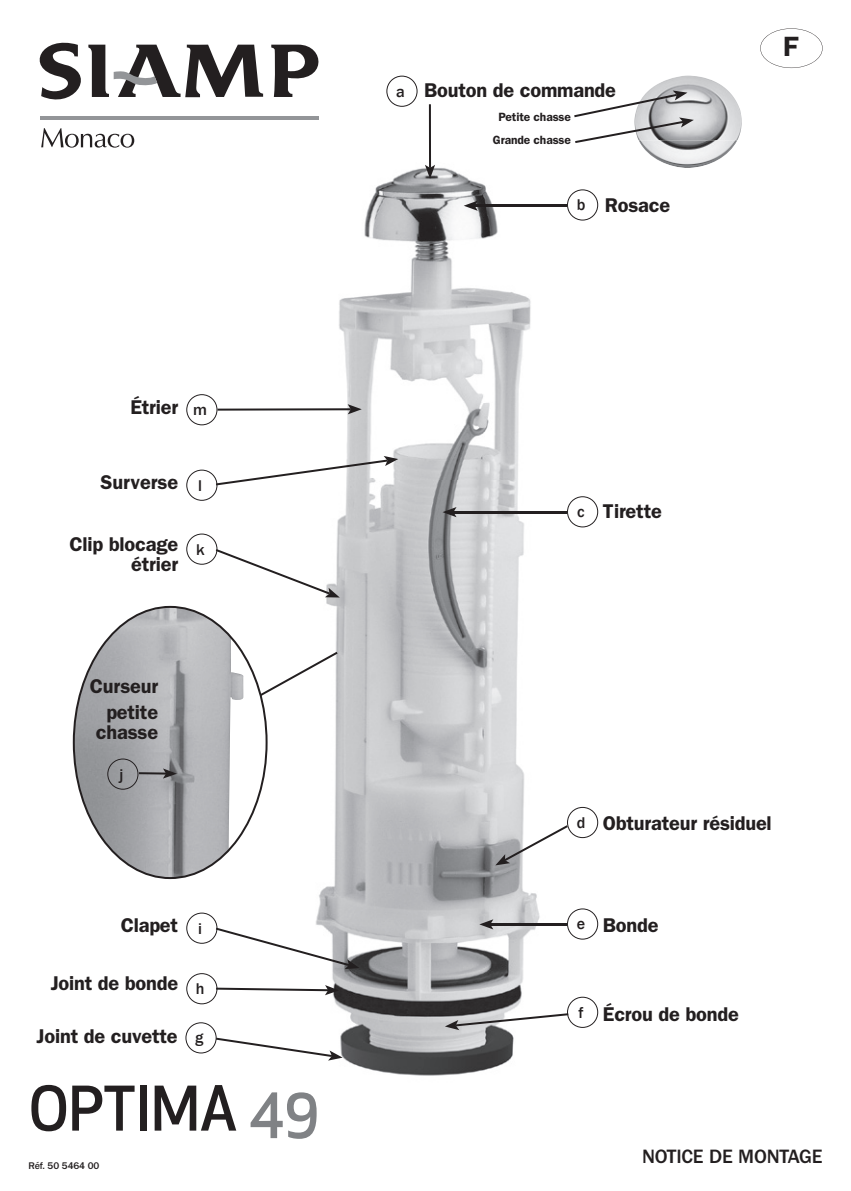
<style>
.page{position:relative;width:851px;height:1191px;background:#fff}
.page>*{position:absolute;margin:0;border:0;box-sizing:border-box;transform-origin:0 0}
.t1{font:500 60px "Apex New";letter-spacing:-.01em;color:#231f20}
.t2{font:600 28px "ITC Franklin Gothic Std";color:#231f20}
.t3{font:600 20px/20px "ITC Franklin Gothic Std";letter-spacing:-.01em;color:#231f20;text-align:right}
.t4{font:500 20px "ITC Franklin Gothic Std";letter-spacing:-.01em;color:#231f20}
.t5{font:500 16px "Franklin Gothic";color:#231f20}
.t6{font:600 12px/23.4px "ITC Franklin Gothic Std";letter-spacing:-.01em;color:#231f20;text-align:center}
.t7{font:500 10px "ITC Franklin Gothic Std";letter-spacing:-.01em;color:#231f20}
.s1{color:#808285}
</style>
<div class="page">
<img style="left:649px;top:76px;width:93px;height:64px">
<img style="left:168px;top:140px;width:570px;height:936px">
<img style="left:638px;top:140px;width:99px;height:28px">
<hr style="left:474px;top:205px;width:93px;height:2px;background:#231f20">
<svg style="left:463px;top:201px;width:14px;height:10px"></svg>
<hr style="left:429px;top:104px;width:2px;height:64px;background:#231f20">
<svg style="left:425px;top:165px;width:10px;height:14px"></svg>
<hr style="left:453px;top:511px;width:114px;height:2px;background:#231f20">
<svg style="left:442px;top:507px;width:14px;height:10px"></svg>
<hr style="left:490px;top:923px;width:77px;height:2px;background:#231f20">
<svg style="left:479px;top:919px;width:14px;height:10px"></svg>
<hr style="left:217px;top:408px;width:134px;height:2px;background:#231f20">
<svg style="left:347px;top:404px;width:14px;height:10px"></svg>
<svg style="left:574px;top:90px;width:119px;height:53px"></svg>
<svg style="left:386px;top:76px;width:31px;height:31px"></svg>
<svg style="left:567px;top:189px;width:31px;height:31px"></svg>
<svg style="left:567px;top:496px;width:31px;height:31px"></svg>
<svg style="left:495px;top:807px;width:103px;height:58px"></svg>
<svg style="left:567px;top:908px;width:31px;height:31px"></svg>
<svg style="left:445px;top:996px;width:153px;height:34px"></svg>
<svg style="left:185px;top:1022px;width:157px;height:38px"></svg>
<svg style="left:186px;top:912px;width:173px;height:92px"></svg>
<svg style="left:186px;top:533px;width:154px;height:64px"></svg>
<svg style="left:186px;top:456px;width:212px;height:45px"></svg>
<svg style="left:186px;top:394px;width:31px;height:31px"></svg>
<svg style="left:760px;top:28px;width:62px;height:40px"></svg>
<svg style="left:73px;top:606px;width:194px;height:273px"></svg>
<svg style="left:260px;top:652px;width:77px;height:44px"></svg>
<svg style="left:107px;top:758px;width:31px;height:31px"></svg>
<hr style="left:139px;top:772px;width:27px;height:2px;background:#231f20">
<svg style="left:163px;top:768px;width:14px;height:10px"></svg>
<svg style="left:39px;top:42px;width:283px;height:112px"></svg>
<hr style="left:40px;top:116px;width:278px;height:4px;background:#939598">
<p class="t3" style="left:130px;top:397px;width:49px">Étrier</p>
<p class="t5" style="left:193px;top:399px;width:15px">m</p>
<p class="t3" style="left:101px;top:472px;width:79px">Surverse</p>
<p class="t3" style="left:69px;top:534px;width:110px">Clip blocage étrier</p>
<p class="t5" style="left:198px;top:475px;width:5px">l</p>
<p class="t5" style="left:196px;top:539px;width:10px">k</p>
<p class="t3" style="left:90px;top:673px;width:70px;line-height:25.8px">Curseur petite</p>
<p class="t3" style="left:96px;top:722px;width:64px">chasse</p>
<p class="t5" style="left:119px;top:764px;width:5px">j</p>
<p class="t3" style="left:121px;top:914px;width:59px">Clapet</p>
<p class="t3" style="left:51px;top:973px;width:129px">Joint de bonde</p>
<p class="t3" style="left:37px;top:1025px;width:142px">Joint de cuvette</p>
<p class="t5" style="left:198px;top:918px;width:5px">i</p>
<p class="t5" style="left:196px;top:979px;width:10px">h</p>
<p class="t5" style="left:195px;top:1028px;width:10px">g</p>
<h1 class="t1" style="left:28px;top:1068px;width:292px">OPTIMA <span class="s1">49</span></h1>
<p class="t7" style="left:28px;top:1160px;width:73px">Réf. 50 5464 00</p>
<p class="t5" style="left:396px;top:81px;width:10px">a</p>
<p class="t3" style="left:424px;top:80px;width:193px">Bouton de commande</p>
<p class="t6" style="left:493px;top:105px;width:80px">Petite chasse<br>Grande chasse</p>
<p class="t5" style="left:576px;top:195px;width:10px">b</p>
<p class="t3" style="left:604px;top:195px;width:67px">Rosace</p>
<h2 class="t2" style="left:783px;top:30px;width:17px">F</h2>
<p class="t5" style="left:577px;top:502px;width:9px">c</p>
<p class="t3" style="left:603px;top:501px;width:60px">Tirette</p>
<p class="t5" style="left:576px;top:812px;width:10px">d</p>
<p class="t3" style="left:603px;top:813px;width:170px">Obturateur résiduel</p>
<p class="t5" style="left:576px;top:914px;width:10px">e</p>
<p class="t3" style="left:603px;top:915px;width:57px">Bonde</p>
<p class="t5" style="left:578px;top:1002px;width:7px">f</p>
<p class="t3" style="left:603px;top:1004px;width:137px">Écrou de bonde</p>
<p class="t4" style="left:642px;top:1144px;width:182px">NOTICE DE MONTAGE</p>
</div>
